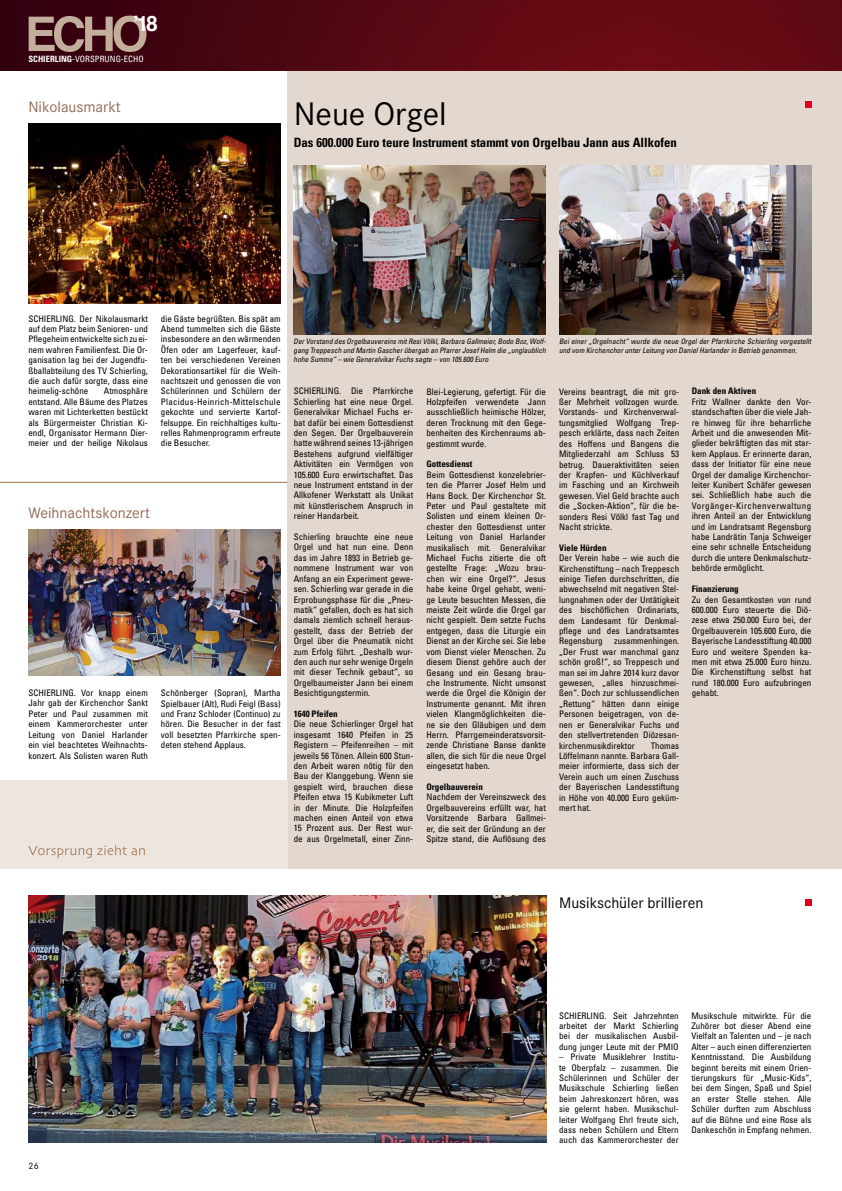
<style>
.page{position:relative;width:842px;height:1191px;background:#fff}
.page>*{position:absolute;margin:0;border:0;box-sizing:border-box;transform-origin:0 0}
.t1{font:32px "Corporate SBQ";color:#000}
.t2{font:700 21.2px "Helvetica";color:#fff}
.t3{font:15px "Corporate SBQ";color:#936955}
.t4{font:15px "Corporate SBQ";color:#000}
.t5{font:700 condensed 12.8px "Univers LT Std";color:#000}
.t6{font:condensed 9px/10.4px "Univers LT Std";color:#000;text-align:justify}
.t7{font:700 condensed 9px "Univers LT Std";color:#000}
.t8{font:9px "Corporate SBQ";color:#000}
.t9{font:condensed 8.7px "Univers LT Std";color:#fff}
.t10{font:italic condensed 7.5px/9px "Univers LT Std";color:#000}
.s1{font-weight:700}
</style>
<div class="page">
<img style="left:0;top:0;width:842px;height:71px">
<svg style="left:29px;top:16px;width:117px;height:36px;background:#815b59"></svg>
<div style="left:287px;top:71px;width:555px;height:797px;background:#e3d8cf"></div>
<img style="left:294px;top:165px;width:252px;height:170px">
<img style="left:559px;top:165px;width:252px;height:170px">
<img style="left:28px;top:895px;width:518px;height:247px">
<svg style="left:805px;top:101px;width:6px;height:6px"></svg>
<div style="left:805px;top:899px;width:6px;height:7px;background:#e0001b"></div>
<img style="left:28px;top:529px;width:253px;height:146px">
<img style="left:28px;top:123px;width:253px;height:180px">
<div style="left:0;top:780px;width:287px;height:88px;background:#ede6df"></div>
<svg style="left:28px;top:845px;width:117px;height:13px"></svg>
<hr style="left:0;top:482px;width:287px;height:1px;background:#9d6e4d">
<h2 class="t2" style="left:133px;top:7px;width:26px">’18</h2>
<p class="t9" style="left:28px;top:53px;width:117px"><span class="s1">SCHIERLING</span>-VORSPRUNG-ECHO</p>
<h3 class="t3" style="left:28px;top:98px;width:94px">Nikolausmarkt</h3>
<h1 class="t1" style="left:294px;top:95px;width:154px">Neue Orgel</h1>
<h3 class="t5" style="left:294px;top:134px;width:385px">Das 600.000 Euro teure Instrument stammt von Orgelbau Jann aus Allkofen</h3>
<p class="t6" style="left:28px;top:313px;width:121px">SCHIERLING. Der Nikolausmarkt auf dem Platz beim Senioren- und Pflegeheim entwickelte sich zu ei&shy;nem wahren Familienfest. Die Or&shy;ganisation lag bei der Jugendfu&shy;ßballabteilung des TV Schierling, die auch dafür sorgte, dass eine heimelig-schöne</p>
<p class="t6" style="left:28px;top:386px;width:121px;text-indent:76px">Atmosphäre entstand. Alle Bäume des Platzes waren mit Lichterketten bestückt als Bürgermeister Christian Ki&shy;endl, Organisator Hermann Dier&shy;meier und der heilige Nikolaus</p>
<p class="t6" style="left:161px;top:313px;width:121px">die Gäste begrüßten. Bis spät am Abend tummelten sich die Gäste insbesondere an den wärmenden Öfen oder am Lagerfeuer, kauf&shy;ten bei verschiedenen Vereinen Dekorationsartikel für die Weih&shy;nachtszeit und genossen die von Schülerinnen und Schülern der Placidus-Heinrich-Mittelschule gekochte und servierte Kartof&shy;felsuppe. Ein reichhaltiges kultu&shy;relles Rahmenprogramm erfreute die Besucher.</p>
<h3 class="t3" style="left:28px;top:504px;width:123px">Weihnachtskonzert</h3>
<p class="t6" style="left:28px;top:687px;width:121px">SCHIERLING. Vor knapp einem Jahr gab der Kirchenchor Sankt Peter und Paul zusammen mit einem Kammerorchester unter Leitung von Daniel Harlander ein viel beachtetes Weihnachts&shy;konzert. Als Solisten waren Ruth</p>
<p class="t6" style="left:161px;top:687px;width:121px">Schönberger (Sopran), Martha Spielbauer (Alt), Rudi Feigl (Bass) und Franz Schloder (Continuo) zu hören. Die Besucher in der fast voll besetzten Pfarrkirche spen&shy;deten stehend Applaus.</p>
<p class="t10" style="left:294px;top:336px;width:256px;text-align:justify">DerVorstand des Orgelbauvereins mitResiVölkl,Barbara Gallmeier,Bodo Boz,Wolf&shy;gang Treppesch und Martin Gascherübergab an PfarrerJosefHelm die „unglaublich hohe Summe“ – wie GeneralvikarFuchs sagte – von 105.600 Euro</p>
<p class="t6" style="left:294px;top:386px;width:121px">SCHIERLING. Die Pfarrkirche Schierling hat eine neue Orgel.<br>Generalvikar Michael Fuchs er&shy;bat dafür bei einem Gottesdienst den Segen. Der Orgelbauverein hatte während seines 13-jährigen Bestehens aufgrund vielfältiger Aktivitäten ein Vermögen von 105.600 Euro erwirtschaftet. Das neue Instrument entstand in der Allkofener Werkstatt als Unikat mit künstlerischem Anspruch in reiner Handarbeit.</p>
<p class="t6" style="left:294px;top:531px;width:121px">Schierling brauchte eine neue Orgel und hat nun eine. Denn das im Jahre 1893 in Betrieb ge&shy;nommene Instrument war von Anfang an ein Experiment gewe&shy;sen. Schierling war gerade in die Erprobungsphase für die „Pneu&shy;matik“ gefallen, doch es hat sich damals ziemlich schnell heraus&shy;gestellt, dass der Betrieb der Orgel über die Pneumatik nicht zum Erfolg führt. „Deshalb wur&shy;den auch nur sehr wenige Orgeln mit dieser Technik gebaut“, so Orgelbaumeister Jann bei einem Besichtigungstermin.</p>
<p class="t7" style="left:294px;top:708px;width:45px">1640 Pfeifen</p>
<p class="t6" style="left:294px;top:719px;width:121px">Die neue Schierlinger Orgel hat insgesamt 1640 Pfeifen in 25<br>Registern – Pfeifenreihen – mit jeweils 56 Tönen. Allein 600 Stun&shy;den Arbeit waren nötig für den Bau der Klanggebung. Wenn sie gespielt wird, brauchen diese Pfeifen etwa 15 Kubikmeter Luft in der Minute. Die Holzpfeifen machen einen Anteil von etwa 15 Prozent aus. Der Rest wur&shy;de aus Orgelmetall, einer Zinn-</p>
<p class="t6" style="left:426px;top:386px;width:121px">Blei-Legierung, gefertigt. Für die Holzpfeifen verwendete Jann ausschließlich heimische Hölzer, deren Trocknung mit den Gege&shy;benheiten des Kirchenraums ab&shy;gestimmt wurde.</p>
<p class="t7" style="left:426px;top:458px;width:47px">Gottesdienst</p>
<p class="t6" style="left:426px;top:469px;width:121px">Beim Gottesdienst konzelebrier&shy;ten die Pfarrer Josef Helm und Hans Bock. Der Kirchenchor St.<br>Peter und Paul gestaltete mit Solisten und einem kleinen Or&shy;chester den Gottesdienst unter Leitung von Daniel Harlander musikalisch mit. Generalvikar Michael Fuchs zitierte die oft gestellte Frage: „Wozu brau&shy;chen wir eine Orgel?“. Jesus habe keine Orgel gehabt, weni&shy;ge Leute besuchten Messen, die meiste Zeit würde die Orgel gar nicht gespielt. Dem setzte Fuchs entgegen, dass die Liturgie ein Dienst an der Kirche sei. Sie lebe vom Dienst vieler Menschen. Zu diesem Dienst gehöre auch der Gesang und ein Gesang brau&shy;che Instrumente. Nicht umsonst werde die Orgel die Königin der Instrumente genannt. Mit ihren vielen Klangmöglichkeiten die&shy;ne sie den Gläubigen und dem Herrn. Pfarrgemeinderatsvorsit&shy;zende Christiane Banse dankte allen, die sich für die neue Orgel eingesetzt haben.</p>
<p class="t7" style="left:426px;top:781px;width:58px">Orgelbauverein</p>
<p class="t6" style="left:426px;top:792px;width:121px">Nachdem der Vereinszweck des Orgelbauvereins erfüllt war, hat Vorsitzende Barbara Gallmei&shy;er, die seit der Gründung an der Spitze stand, die Auflösung des</p>
<p class="t10" style="left:559px;top:336px;width:255px">Bei einer „Orgelnacht“ wurde die neue Orgel der Pfarrkirche Schierling vorgestellt und vom KirchenchorunterLeitung von DanielHarlanderin Betrieb genommen.</p>
<p class="t6" style="left:559px;top:386px;width:122px">Vereins beantragt, die mit gro&shy;ßer Mehrheit vollzogen wurde.<br>Vorstands- und Kirchenverwal&shy;tungsmitglied Wolfgang Trep&shy;pesch erklärte, dass nach Zeiten des Hoffens und Bangens die Mitgliederzahl am Schluss 53 betrug. Daueraktivitäten seien der Krapfen- und Küchlverkauf im Fasching und an Kirchweih gewesen. Viel Geld brachte auch die „Socken-Aktion“, für die be&shy;sonders Resi Völkl fast Tag und Nacht strickte.</p>
<p class="t7" style="left:559px;top:542px;width:49px">Viele Hürden</p>
<p class="t6" style="left:559px;top:552px;width:122px">Der Verein habe – wie auch die Kirchenstiftung – nach Treppesch einige Tiefen durchschritten, die abwechselnd mit negativen Stel&shy;lungnahmen oder der Untätigkeit des bischöflichen Ordinariats, dem Landesamt für Denkmal&shy;pflege und des Landratsamtes Regensburg</p>
<p class="t6" style="left:559px;top:636px;width:122px;text-indent:55px">zusammenhingen. „Der Frust war manchmal ganz schön groß!“, so Treppesch und man sei im Jahre 2014 kurz davor gewesen, „alles hinzuschmei&shy;ßen“. Doch zur schlussendlichen „Rettung“ hätten dann einige Personen beigetragen, von de&shy;nen er Generalvikar Fuchs und den stellvertretenden Diözesan&shy;kirchenmusikdirektor</p>
<p class="t6" style="left:559px;top:740px;width:122px;text-indent:92px">Thomas Löffelmann nannte. Barbara Gall&shy;meier informierte, dass sich der Verein auch um einen Zuschuss der Bayerischen Landesstiftung in Höhe von 40.000 Euro geküm&shy;mert hat.</p>
<p class="t7" style="left:692px;top:385px;width:66px">Dank den Aktiven</p>
<p class="t6" style="left:692px;top:396px;width:121px">Fritz Wallner dankte den Vor&shy;standschaften über die viele Jah&shy;re hinweg für ihre beharrliche Arbeit und die anwesenden Mit&shy;glieder bekräftigten das mit star&shy;kem Applaus. Er erinnerte daran, dass der Initiator für eine neue Orgel der damalige Kirchenchor&shy;leiter Kunibert Schäfer gewesen sei. Schließlich habe auch die Vorgänger-Kirchenverwaltung ihren Anteil an der Entwicklung und im Landratsamt Regensburg habe Landrätin Tanja Schweiger eine sehr schnelle Entscheidung durch die untere Denkmalschutz&shy;behörde ermöglicht.</p>
<p class="t7" style="left:692px;top:583px;width:48px">Finanzierung</p>
<p class="t6" style="left:692px;top:594px;width:121px">Zu den Gesamtkosten von rund 600.000 Euro steuerte die Diö&shy;zese etwa 250.000 Euro bei, der Orgelbauverein 105.600 Euro, die Bayerische Landesstiftung 40.000<br>Euro und weitere Spenden ka&shy;men mit etwa 25.000 Euro hinzu.<br>Die Kirchenstiftung selbst hat rund 180.000 Euro aufzubringen gehabt.</p>
<h3 class="t4" style="left:559px;top:894px;width:146px">M usikschüler brillieren</h3>
<p class="t8" style="left:29px;top:1160px;width:12px">26</p>
<p class="t6" style="left:559px;top:1010px;width:121px">SCHIERLING. Seit Jahrzehnten arbeitet der Markt Schierling bei der musikalischen Ausbil&shy;dung junger Leute mit der PMIO</p>
<p class="t6" style="left:559px;top:1051px;width:121px">– Private Musiklehrer Institu&shy;te Oberpfalz – zusammen. Die Schülerinnen und Schüler der Musikschule Schierling ließen beim Jahreskonzert hören, was sie gelernt haben. Musikschul&shy;leiter Wolfgang Ehrl freute sich, dass neben Schülern und Eltern auch das Kammerorchester der</p>
<p class="t6" style="left:691px;top:1010px;width:121px">Musikschule mitwirkte. Für die Zuhörer bot dieser Abend eine Vielfalt an Talenten und – je nach Alter – auch einen differenzierten Kenntnisstand. Die Ausbildung beginnt bereits mit einem Orien&shy;tierungskurs für „Music-Kids“, bei dem Singen, Spaß und Spiel an erster Stelle stehen. Alle Schüler durften zum Abschluss auf die Bühne und eine Rose als Dankeschön in Empfang nehmen.</p>
</div>
